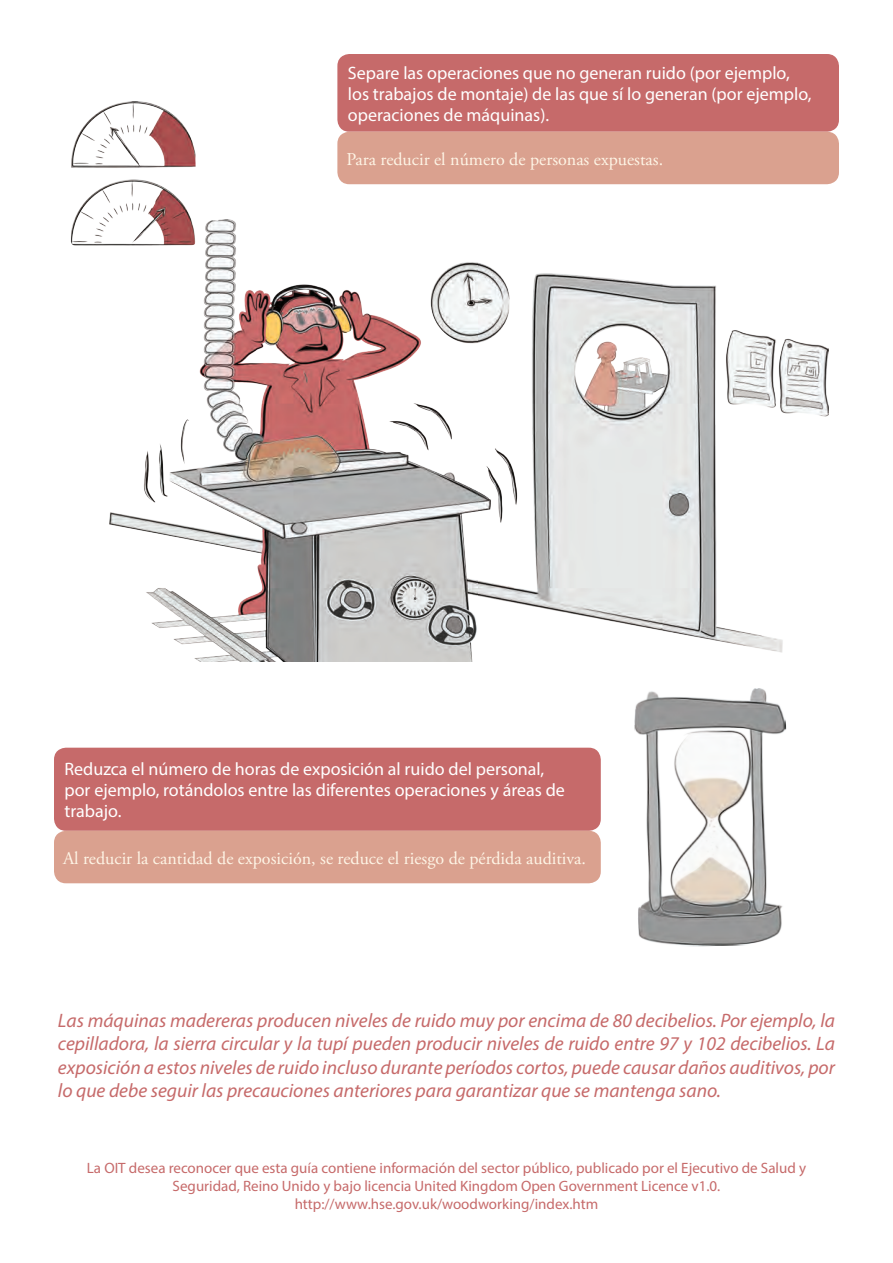
<style>
.page{position:relative;width:893px;height:1263px;background:#fff}
.page>*{position:absolute;margin:0;border:0;box-sizing:border-box;transform-origin:0 0}
.t1{font:italic 19.5px/23.4px "Myriad Pro";color:#c66a6a;text-align:justify}
.t2{font:18px/21px "Myriad Pro";color:#fff}
.t3{font:18px "Adobe Garamond Pro";color:#fef5e6}
.t4{font:15px/18px "Myriad Pro";color:#c66a6a;text-align:center}
</style>
<div class="page">
<div style="left:54px;top:748px;width:547px;height:83px;background:#c66a6a;border-radius:12px"></div>
<div style="left:54px;top:831px;width:547px;height:52px;background:#daa18f;border-radius:12px"></div>
<img style="left:110px;top:220px;width:719px;height:442px">
<div style="left:337px;top:54px;width:502px;height:78px;background:#c66a6a;border-radius:12px"></div>
<div style="left:337px;top:132px;width:502px;height:52px;background:#daa18f;border-radius:12px"></div>
<img style="left:634px;top:688px;width:153px;height:259px">
<img style="left:71px;top:101px;width:125px;height:145px">
<p class="t2" style="left:348px;top:62px;width:465px">Separe las operaciones que no generan ruido (por ejemplo, los trabajos de montaje) de las que sí lo generan (por ejemplo, operaciones de máquinas).</p>
<p class="t3" style="left:346px;top:148px;width:318px">Para reducir el número de personas expuestas.</p>
<p class="t2" style="left:64px;top:758px;width:502px">Reduzca el número de horas de exposición al ruido del personal, por ejemplo, rotándolos entre las diferentes operaciones y áreas de trabajo.</p>
<p class="t3" style="left:63px;top:847px;width:524px">Al reducir la cantidad de exposición, se reduce el riesgo de pérdida auditiva.</p>
<p class="t1" style="left:58px;top:1008px;width:779px">Las máquinas madereras producen niveles de ruido muy por encima de 80 decibelios. Por ejemplo, la cepilladora, la sierra circular y la tupí pueden producir niveles de ruido entre 97 y 102 decibelios. La exposición a estos niveles de ruido incluso durante períodos cortos, puede causar daños auditivos, por lo que debe seguir las precauciones anteriores para garantizar que se mantenga sano.</p>
<p class="t4" style="left:87px;top:1159px;width:721px">La OIT desea reconocer que esta guía contiene información del sector público, publicado por el Ejecutivo de Salud y<br>Seguridad, Reino Unido y bajo licencia United Kingdom Open Government Licence v1.0. http://www.hse.gov.uk/woodworking/index.htm</p>
</div>
